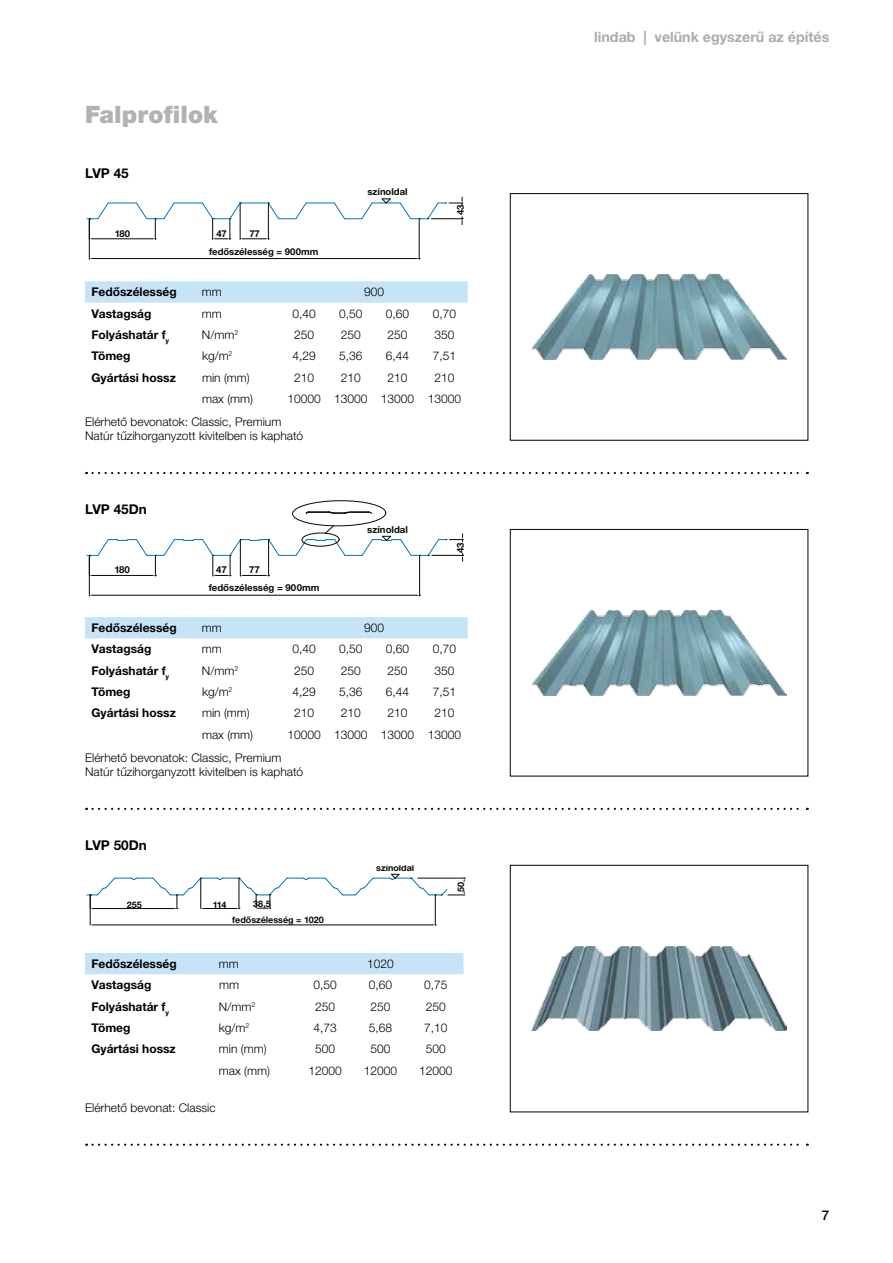
<style>
.page{position:relative;width:893px;height:1263px;background:#fff}
.page>*{position:absolute;margin:0;border:0;box-sizing:border-box;transform-origin:0 0}
.t1{font:900 24px "Helvetica Neue LTH";color:#b3b2b2}
.t2{font:700 14.25px "Helvetica Neue LT Pro";color:#a9acaf}
.t3{font:700 13.5px "Helvetica Neue LTH";color:#000}
.t4{font:500 13.5px "Helvetica Neue LTH";color:#000}
.t5{font:300 12px/14.4px "Helvetica Neue LTH";color:#000}
.t6{font:700 12px "Helvetica Neue LTH";color:#000}
.t7{font:700 9.6px/18px "Helvetica Neue LTH";color:#050a02}
.t8{font:700 9.45px/17.9px "Helvetica Neue LTH";color:#050a02}
.t9{font:700 9px/15.8px "Helvetica Neue LTH";color:#050a02}
</style>
<div class="page">
<img style="left:531px;top:274px;width:256px;height:86px">
<div style="left:510px;top:193px;width:298px;height:247px;border:1px solid #000"></div>
<img style="left:531px;top:610px;width:256px;height:86px">
<div style="left:510px;top:529px;width:298px;height:247px;border:1px solid #000"></div>
<img style="left:531px;top:947px;width:256px;height:83px">
<div style="left:510px;top:865px;width:298px;height:247px;border:1px solid #000"></div>
<svg style="left:85px;top:281px;width:383px;height:22px;background:#c8e3f7"></svg>
<div style="left:85px;top:617px;width:383px;height:21px;background:#c7e3f7"></div>
<hr style="left:89px;top:220px;width:1px;height:39px;background:#050a02">
<hr style="left:419px;top:219px;width:1px;height:40px;background:#050a02">
<hr style="left:92px;top:258px;width:324px;height:1px;background:#050a02">
<svg style="left:87px;top:197px;width:376px;height:43px"></svg>
<svg style="left:306px;top:511px;width:66px;height:3px"></svg>
<div style="left:292px;top:500px;width:94px;height:26px;border:1px solid #050a02;border-radius:50%"></div>
<hr style="left:89px;top:557px;width:1px;height:39px;background:#050a02">
<hr style="left:419px;top:556px;width:1px;height:40px;background:#050a02">
<hr style="left:92px;top:595px;width:325px;height:1px;background:#050a02">
<svg style="left:87px;top:525px;width:377px;height:51px"></svg>
<hr style="left:90px;top:895px;width:1px;height:30px;background:#050a02">
<hr style="left:435px;top:895px;width:1px;height:30px;background:#050a02">
<hr style="left:93px;top:925px;width:340px;height:1px;background:#050a02">
<svg style="left:87px;top:874px;width:378px;height:35px"></svg>
<svg style="left:86px;top:472px;width:722px;height:2px"></svg>
<svg style="left:86px;top:808px;width:722px;height:2px"></svg>
<svg style="left:86px;top:1143px;width:722px;height:3px"></svg>
<div style="left:85px;top:953px;width:378px;height:21px;background:#c7e3f7"></div>
<h1 class="t1" style="left:85px;top:101px;width:134px">Falprofilok</h1>
<p class="t3" style="left:85px;top:165px;width:45px">LVP 45</p>
<p class="t8" style="left:115px;top:224px;width:17px">180</p>
<p class="t8" style="left:216px;top:224px;width:12px">47</p>
<p class="t8" style="left:209px;top:224px;width:111px;text-indent:40px">77 fedőszélesség = 900mm</p>
<p class="t8" style="left:368px;top:183px;width:42px">színoldal</p>
<p class="t8" style="left:451px;top:215px;width:12px;rotate:-90deg">43</p>
<p class="t6" style="left:91px;top:285px;width:87px">Fedőszélesség</p>
<p class="t5" style="left:202px;top:284px;width:21px">mm</p>
<p class="t5" style="left:364px;top:284px;width:22px">900</p>
<p class="t6" style="left:91px;top:306px;width:61px">Vastagság</p>
<p class="t5" style="left:202px;top:306px;width:21px">mm</p>
<p class="t5" style="left:292px;top:306px;width:25px">0,40</p>
<p class="t5" style="left:339px;top:306px;width:25px">0,50</p>
<p class="t5" style="left:386px;top:306px;width:25px">0,60</p>
<p class="t5" style="left:433px;top:306px;width:25px">0,70</p>
<p class="t6" style="left:91px;top:327px;width:79px">Folyáshatár f<sub>y</sub></p>
<p class="t5" style="left:202px;top:327px;width:38px">N/mm<sup>2</sup></p>
<p class="t5" style="left:294px;top:327px;width:22px">250</p>
<p class="t5" style="left:341px;top:327px;width:22px">250</p>
<p class="t5" style="left:388px;top:327px;width:22px">250</p>
<p class="t5" style="left:434px;top:327px;width:22px">350</p>
<p class="t6" style="left:91px;top:348px;width:41px">Tömeg</p>
<p class="t5" style="left:202px;top:348px;width:32px">kg/m<sup>2</sup></p>
<p class="t5" style="left:292px;top:348px;width:25px">4,29</p>
<p class="t5" style="left:339px;top:348px;width:25px">5,36</p>
<p class="t5" style="left:386px;top:348px;width:25px">6,44</p>
<p class="t5" style="left:433px;top:348px;width:25px">7,51</p>
<p class="t6" style="left:91px;top:370px;width:86px">Gyártási hossz</p>
<p class="t5" style="left:202px;top:370px;width:49px">min (mm)</p>
<p class="t5" style="left:294px;top:370px;width:22px">210</p>
<p class="t5" style="left:341px;top:370px;width:22px">210</p>
<p class="t5" style="left:388px;top:370px;width:22px">210</p>
<p class="t5" style="left:434px;top:370px;width:22px">210</p>
<p class="t5" style="left:202px;top:391px;width:53px">max (mm)</p>
<p class="t5" style="left:287px;top:391px;width:175px">10000 13000 13000 13000</p>
<p class="t5" style="left:85px;top:414px;width:220px">Elérhető bevonatok: Classic, Premium<br>Natúr tűzihorganyzott kivitelben is kapható</p>
<p class="t3" style="left:85px;top:500px;width:63px">LVP 45Dn</p>
<p class="t7" style="left:114px;top:561px;width:17px">180</p>
<p class="t7" style="left:216px;top:561px;width:12px">47</p>
<p class="t7" style="left:209px;top:561px;width:112px;text-indent:40px">77 fedőszélesség = 900mm</p>
<p class="t7" style="left:367px;top:520px;width:42px">színoldal</p>
<p class="t7" style="left:451px;top:553px;width:12px;rotate:-90deg">43</p>
<p class="t6" style="left:91px;top:620px;width:87px">Fedőszélesség</p>
<p class="t5" style="left:202px;top:620px;width:21px">mm</p>
<p class="t5" style="left:364px;top:620px;width:22px">900</p>
<p class="t6" style="left:91px;top:642px;width:61px">Vastagság</p>
<p class="t5" style="left:202px;top:642px;width:21px">mm</p>
<p class="t5" style="left:292px;top:642px;width:25px">0,40</p>
<p class="t5" style="left:339px;top:642px;width:25px">0,50</p>
<p class="t5" style="left:386px;top:642px;width:25px">0,60</p>
<p class="t5" style="left:433px;top:642px;width:25px">0,70</p>
<p class="t6" style="left:91px;top:663px;width:79px">Folyáshatár f<sub>y</sub></p>
<p class="t5" style="left:202px;top:663px;width:38px">N/mm<sup>2</sup></p>
<p class="t5" style="left:294px;top:663px;width:22px">250</p>
<p class="t5" style="left:341px;top:663px;width:22px">250</p>
<p class="t5" style="left:388px;top:663px;width:22px">250</p>
<p class="t5" style="left:434px;top:663px;width:22px">350</p>
<p class="t6" style="left:91px;top:684px;width:41px">Tömeg</p>
<p class="t5" style="left:202px;top:684px;width:32px">kg/m<sup>2</sup></p>
<p class="t5" style="left:292px;top:684px;width:25px">4,29</p>
<p class="t5" style="left:339px;top:684px;width:25px">5,36</p>
<p class="t5" style="left:386px;top:684px;width:25px">6,44</p>
<p class="t5" style="left:433px;top:684px;width:25px">7,51</p>
<p class="t6" style="left:91px;top:706px;width:86px">Gyártási hossz</p>
<p class="t5" style="left:202px;top:706px;width:49px">min (mm)</p>
<p class="t5" style="left:294px;top:706px;width:22px">210</p>
<p class="t5" style="left:341px;top:706px;width:22px">210</p>
<p class="t5" style="left:388px;top:706px;width:22px">210</p>
<p class="t5" style="left:434px;top:706px;width:22px">210</p>
<p class="t5" style="left:202px;top:727px;width:53px">max (mm)</p>
<p class="t5" style="left:287px;top:727px;width:175px">10000 13000 13000 13000</p>
<p class="t5" style="left:85px;top:750px;width:220px">Elérhető bevonatok: Classic, Premium<br>Natúr tűzihorganyzott kivitelben is kapható</p>
<p class="t3" style="left:85px;top:836px;width:63px">LVP 50Dn</p>
<p class="t9" style="left:127px;top:897px;width:17px">255</p>
<p class="t9" style="left:232px;top:896px;width:93px;text-indent:21px">38,5 fedőszélesség = 1020</p>
<p class="t9" style="left:213px;top:897px;width:15px">114</p>
<p class="t9" style="left:376px;top:860px;width:40px">színoldal</p>
<p class="t9" style="left:453px;top:892px;width:12px;rotate:-90deg">50</p>
<p class="t6" style="left:91px;top:956px;width:87px">Fedőszélesség</p>
<p class="t5" style="left:219px;top:956px;width:21px">mm</p>
<p class="t5" style="left:367px;top:956px;width:28px">1020</p>
<p class="t6" style="left:91px;top:977px;width:61px">Vastagság</p>
<p class="t5" style="left:219px;top:977px;width:21px">mm</p>
<p class="t5" style="left:314px;top:977px;width:25px">0,50</p>
<p class="t5" style="left:369px;top:977px;width:25px">0,60</p>
<p class="t5" style="left:424px;top:977px;width:25px">0,75</p>
<p class="t6" style="left:91px;top:999px;width:79px">Folyáshatár f<sub>y</sub></p>
<p class="t5" style="left:219px;top:999px;width:38px">N/mm<sup>2</sup></p>
<p class="t5" style="left:315px;top:999px;width:22px">250</p>
<p class="t5" style="left:371px;top:999px;width:22px">250</p>
<p class="t5" style="left:426px;top:999px;width:22px">250</p>
<p class="t6" style="left:91px;top:1020px;width:41px">Tömeg</p>
<p class="t5" style="left:219px;top:1020px;width:32px">kg/m<sup>2</sup></p>
<p class="t5" style="left:314px;top:1020px;width:25px">4,73</p>
<p class="t5" style="left:369px;top:1020px;width:25px">5,68</p>
<p class="t5" style="left:424px;top:1020px;width:25px">7,10</p>
<p class="t6" style="left:91px;top:1041px;width:86px">Gyártási hossz</p>
<p class="t5" style="left:219px;top:1041px;width:49px">min (mm)</p>
<p class="t5" style="left:315px;top:1041px;width:22px">500</p>
<p class="t5" style="left:371px;top:1041px;width:22px">500</p>
<p class="t5" style="left:426px;top:1041px;width:22px">500</p>
<p class="t5" style="left:219px;top:1063px;width:53px">max (mm)</p>
<p class="t5" style="left:309px;top:1063px;width:35px">12000</p>
<p class="t5" style="left:364px;top:1063px;width:35px">12000</p>
<p class="t5" style="left:419px;top:1063px;width:35px">12000</p>
<p class="t5" style="left:85px;top:1100px;width:132px">Elérhető bevonat: Classic</p>
<p class="t2" style="left:594px;top:28px;width:237px">lindab | velünk egyszerű az építés</p>
<p class="t4" style="left:822px;top:1207px;width:9px">7</p>
</div>
